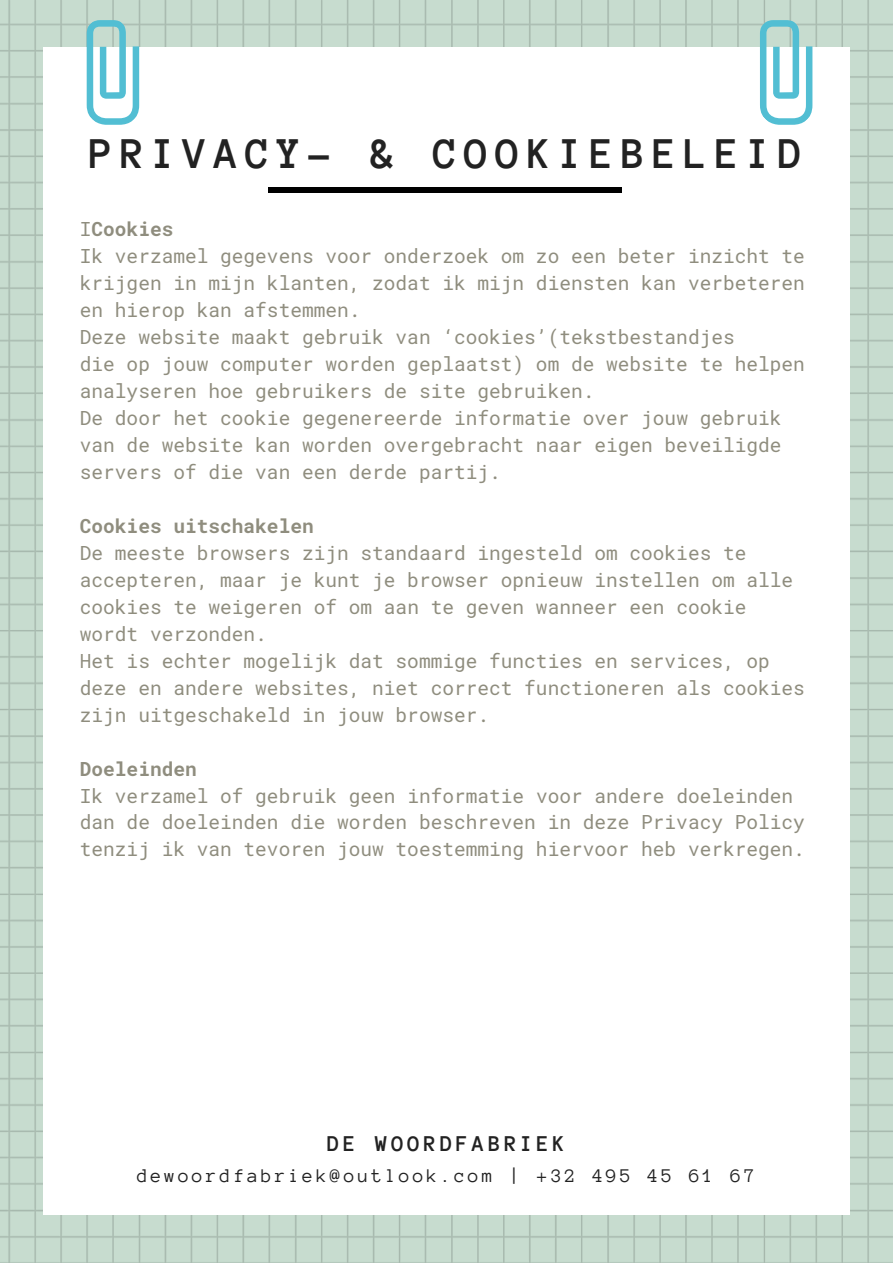
<style>
.page{position:relative;width:893px;height:1264px;background:#fff}
.page>*{position:absolute;margin:0;border:0;box-sizing:border-box;transform-origin:0 0}
.t1{font:700 45px "Anonymous Pro";letter-spacing:.15em;color:#222}
.t2{font:700 23.1px "Anonymous Pro";letter-spacing:.15em;color:#222}
.t3{font:19.8px "Anonymous Pro";letter-spacing:.15em;color:#222}
.t4{font:19.5px/27px "Roboto Mono";color:#8f8d7e}
.t5{font:700 19.5px "Roboto Mono";color:#8f8d7e}
.s1{font-weight:400}
</style>
<div class="page">
<img style="left:0;top:0;width:892px;height:1262px">
<div style="left:44px;top:47px;width:805px;height:1167px;background:#fff"></div>
<div style="left:268px;top:187px;width:354px;height:5px;background:#000"></div>
<svg style="left:87px;top:20px;width:52px;height:105px"></svg>
<svg style="left:759px;top:20px;width:53px;height:105px"></svg>
<p class="t1" style="left:89px;top:131px;width:714px">PRIVACY- &amp; COOKIEBELEID</p>
<p class="t5" style="left:80px;top:215px;width:95px"><span class="s1">I</span>Cookies</p>
<p class="t4" style="left:80px;top:241px;width:726px;text-align:justify">Ik verzamel gegevens voor onderzoek om zo een beter inzicht te krijgen in mijn klanten, zodat ik mijn diensten kan verbeteren en hierop kan afstemmen.</p>
<p class="t4" style="left:80px;top:322px;width:656px">Deze website maakt gebruik van ‘cookies’(tekstbestandjes</p>
<p class="t4" style="left:80px;top:349px;width:726px">die op jouw computer worden geplaatst) om de website te helpen analyseren hoe gebruikers de site gebruiken.</p>
<p class="t4" style="left:80px;top:403px;width:703px;text-align:justify">De door het cookie gegenereerde informatie over jouw gebruik van de website kan worden overgebracht naar eigen beveiligde servers of die van een derde partij.</p>
<p class="t5" style="left:80px;top:512px;width:235px">Cookies uitschakelen</p>
<p class="t4" style="left:80px;top:538px;width:668px">De meeste browsers zijn standaard ingesteld om cookies te</p>
<p class="t4" style="left:80px;top:565px;width:714px">accepteren, maar je kunt je browser opnieuw instellen om alle cookies te weigeren of om aan te geven wanneer een cookie wordt verzonden.</p>
<p class="t4" style="left:80px;top:646px;width:726px">Het is echter mogelijk dat sommige functies en services, op deze en andere websites, niet correct functioneren als cookies zijn uitgeschakeld in jouw browser.</p>
<p class="t5" style="left:80px;top:755px;width:118px">Doeleinden</p>
<p class="t4" style="left:80px;top:781px;width:726px">Ik verzamel of gebruik geen informatie voor andere doeleinden dan de doeleinden die worden beschreven in deze Privacy Policy tenzij ik van tevoren jouw toestemming hiervoor heb verkregen.</p>
<p class="t2" style="left:327px;top:1132px;width:239px">DE WOORDFABRIEK</p>
<p class="t3" style="left:137px;top:1165px;width:619px">dewoordfabriek@outlook.com | +32 495 45 61 67</p>
</div>
